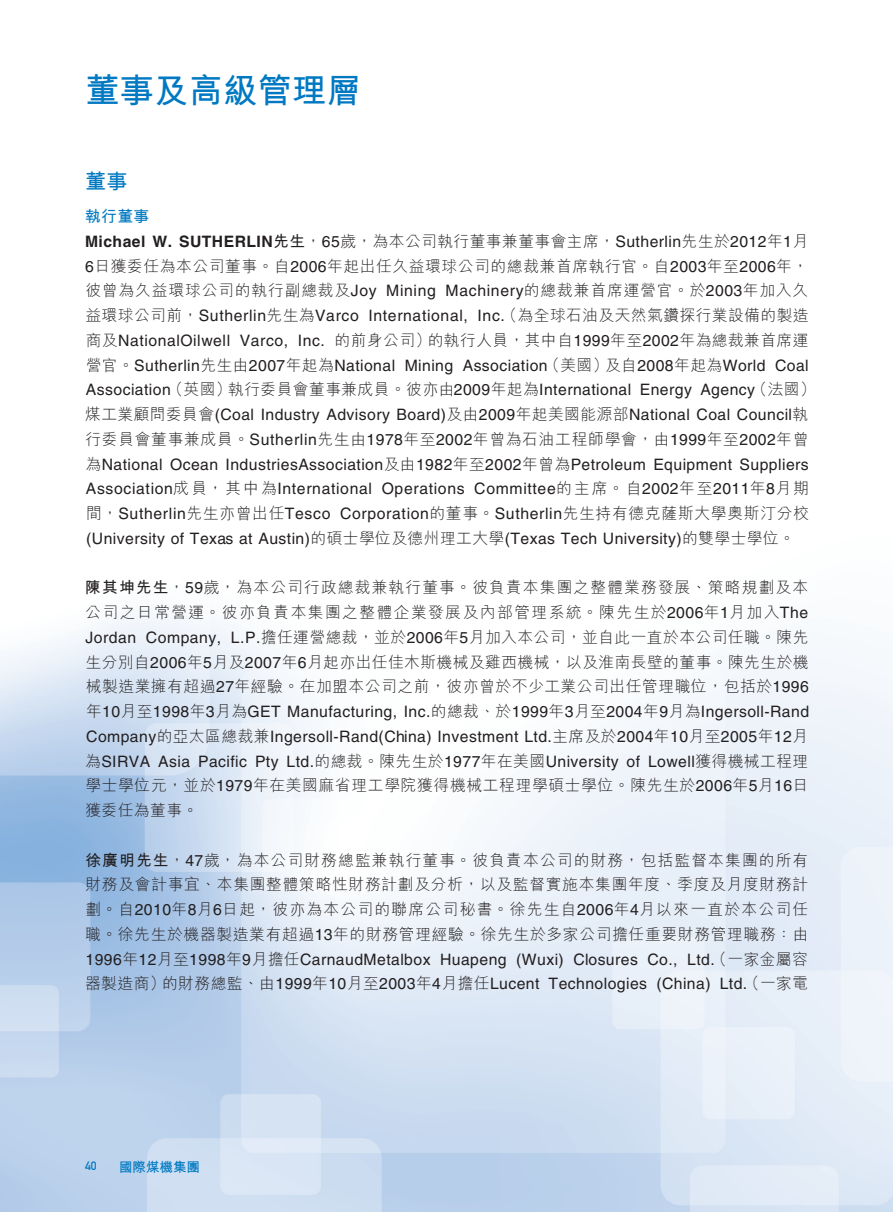
<style>
.page{position:relative;width:893px;height:1212px;background:#fff}
.page>*{position:absolute;margin:0;border:0;box-sizing:border-box;transform-origin:0 0}
.t1{font:700 34.5px "M Hei HK";color:#0079c2}
.t2{font:700 21px "M Hei HK";color:#0079c2}
.t3{font:15.75px/24.8px "Helvetica LT Std";letter-spacing:.03em;color:#231f20}
.t4{font:300 15.75px/24.8px "M Hei HK";letter-spacing:.04em;color:#231f20}
.t5{font:700 13.5px "M Hei HK";color:#0079c2}
.t6{font:12px "DIN Mittelschrift Std";color:#0079c2}
.s1{font-weight:700;color:#0079c2}
.s2{font-family:"Helvetica LT Std";font-weight:700}
.s3{font-weight:700}
.s4{font-family:"Helvetica LT Std";font-weight:400}
.s5{font-family:"M Hei HK";font-weight:300}
</style>
<div class="page">
<h1 class="t1" style="left:85px;top:65px;width:277px">董事及高級管理層</h1>
<h2 class="t2" style="left:85px;top:166px;width:44px">董事</h2>
<p class="t4" style="left:85px;top:203px;width:725px"><span class="s1">執行董事<br></span><span class="s2">Michael W. SUTHERLIN</span><span class="s3">先生</span>，<span class="s4">65</span>歲，為本公司執行董事兼董事會主席，<span class="s4">Sutherlin</span>先生於<span class="s4">2012</span>年<span class="s4">1</span>月<span class="s4">6</span>日獲委任為本公司董事。自<span class="s4">2006</span>年起出任久益環球公司的總裁兼首席執行官。自<span class="s4">2003</span>年至<span class="s4">2006</span>年，彼曾為久益環球公司的執行副總裁及<span class="s4">Joy Mining Machinery</span>的總裁兼首席運營官。於<span class="s4">2003</span>年加入久</p>
<p class="t3" style="left:85px;top:303px;width:732px"><span class="s5">益環球公司前，</span>Sutherlin<span class="s5">先生為</span>Varco International, Inc.<span class="s5">（為全球石油及天然氣鑽探行業設備的製造商及</span>NationalOilwell Varco, Inc. <span class="s5">的前身公司）的執行人員，其中自</span>1999<span class="s5">年至</span>2002<span class="s5">年為總裁兼首席運營官。</span>Sutherlin<span class="s5">先生由</span>2007<span class="s5">年起為</span>National Mining Association<span class="s5">（美國）及自</span>2008<span class="s5">年起為</span>World Coal Association<span class="s5">（英國）執行委員會董事兼成員。彼亦由</span>2009<span class="s5">年起為</span>International Energy Agency<span class="s5">（法國）煤工業顧問委員會</span>(Coal Industry Advisory Board)<span class="s5">及由</span>2009<span class="s5">年起美國能源部</span>National Coal Council<span class="s5">執</span></p>
<p class="t4" style="left:85px;top:426px;width:725px">行委員會董事兼成員。<span class="s4">Sutherlin</span>先生由<span class="s4">1978</span>年至<span class="s4">2002</span>年曾為石油工程師學會，由<span class="s4">1999</span>年至<span class="s4">2002</span>年曾</p>
<p class="t3" style="left:86px;top:452px;width:725px;text-align:justify"><span class="s5">為</span>National Ocean IndustriesAssociation<span class="s5">及由</span>1982<span class="s5">年至</span>2002<span class="s5">年曾為</span>Petroleum Equipment Suppliers Association<span class="s5">成員，其中為</span>International Operations Committee<span class="s5">的主席。自</span>2002<span class="s5">年至</span>2011<span class="s5">年</span>8<span class="s5">月期間，</span>Sutherlin<span class="s5">先生亦曾出任</span>Tesco Corporation<span class="s5">的董事。</span>Sutherlin<span class="s5">先生持有德克薩斯大學奧斯汀分校</span>(University of Texas at Austin)<span class="s5">的碩士學位及德州理工大學</span>(Texas Tech University)<span class="s5">的雙學士學位。</span></p>
<p class="t4" style="left:85px;top:575px;width:725px;text-align:justify"><span class="s3">陳其坤先生</span>，<span class="s4">59</span>歲，為本公司行政總裁兼執行董事。彼負責本集團之整體業務發展、策略規劃及本公司之日常營運。彼亦負責本集團之整體企業發展及內部管理系統。陳先生於<span class="s4">2006</span>年<span class="s4">1</span>月加入<span class="s4">The Jordan Company, L.P.</span>擔任運營總裁，並於<span class="s4">2006</span>年<span class="s4">5</span>月加入本公司，並自此一直於本公司任職。陳先生分別自<span class="s4">2006</span>年<span class="s4">5</span>月及<span class="s4">2007</span>年<span class="s4">6</span>月起亦出任佳木斯機械及雞西機械，以及淮南長壁的董事。陳先生於機械製造業擁有超過<span class="s4">27</span>年經驗。在加盟本公司之前，彼亦曾於不少工業公司出任管理職位，包括於<span class="s4">1996</span></p>
<p class="t3" style="left:85px;top:699px;width:725px;text-align:justify"><span class="s5">年</span>10<span class="s5">月至</span>1998<span class="s5">年</span>3<span class="s5">月為</span>GET Manufacturing, Inc.<span class="s5">的總裁、於</span>1999<span class="s5">年</span>3<span class="s5">月至</span>2004<span class="s5">年</span>9<span class="s5">月為</span>Ingersoll-Rand Company<span class="s5">的亞太區總裁兼</span>Ingersoll-Rand(China) Investment Ltd.<span class="s5">主席及於</span>2004<span class="s5">年</span>10<span class="s5">月至</span>2005<span class="s5">年</span>12<span class="s5">月為</span>SIRVA Asia Pacific Pty Ltd.<span class="s5">的總裁。陳先生於</span>1977<span class="s5">年在美國</span>University of Lowell<span class="s5">獲得機械工程理</span></p>
<p class="t4" style="left:85px;top:773px;width:724px">學士學位元，並於<span class="s4">1979</span>年在美國麻省理工學院獲得機械工程理學碩士學位。陳先生於<span class="s4">2006</span>年<span class="s4">5</span>月<span class="s4">16</span>日獲委任為董事。</p>
<p class="t4" style="left:85px;top:847px;width:725px;text-align:justify"><span class="s3">徐廣明先生</span>，<span class="s4">47</span>歲，為本公司財務總監兼執行董事。彼負責本公司的財務，包括監督本集團的所有財務及會計事宜、本集團整體策略性財務計劃及分析，以及監督實施本集團年度、季度及月度財務計劃。自<span class="s4">2010</span>年<span class="s4">8</span>月<span class="s4">6</span>日起，彼亦為本公司的聯席公司秘書。徐先生自<span class="s4">2006</span>年<span class="s4">4</span>月以來一直於本公司任職。徐先生於機器製造業有超過<span class="s4">13</span>年的財務管理經驗。徐先生於多家公司擔任重要財務管理職務：由</p>
<p class="t3" style="left:85px;top:947px;width:725px">1996<span class="s5">年</span>12<span class="s5">月至</span>1998<span class="s5">年</span>9<span class="s5">月擔任</span>CarnaudMetalbox Huapeng (Wuxi) Closures Co., Ltd.<span class="s5">（一家金屬容器製造商）的財務總監、由</span>1999<span class="s5">年</span>10<span class="s5">月至</span>2003<span class="s5">年</span>4<span class="s5">月擔任</span>Lucent Technologies (China) Ltd.<span class="s5">（一家電</span></p>
<p class="t6" style="left:85px;top:1158px;width:13px">40</p>
<p class="t5" style="left:119px;top:1157px;width:82px">國際煤機集團</p>
</div>
